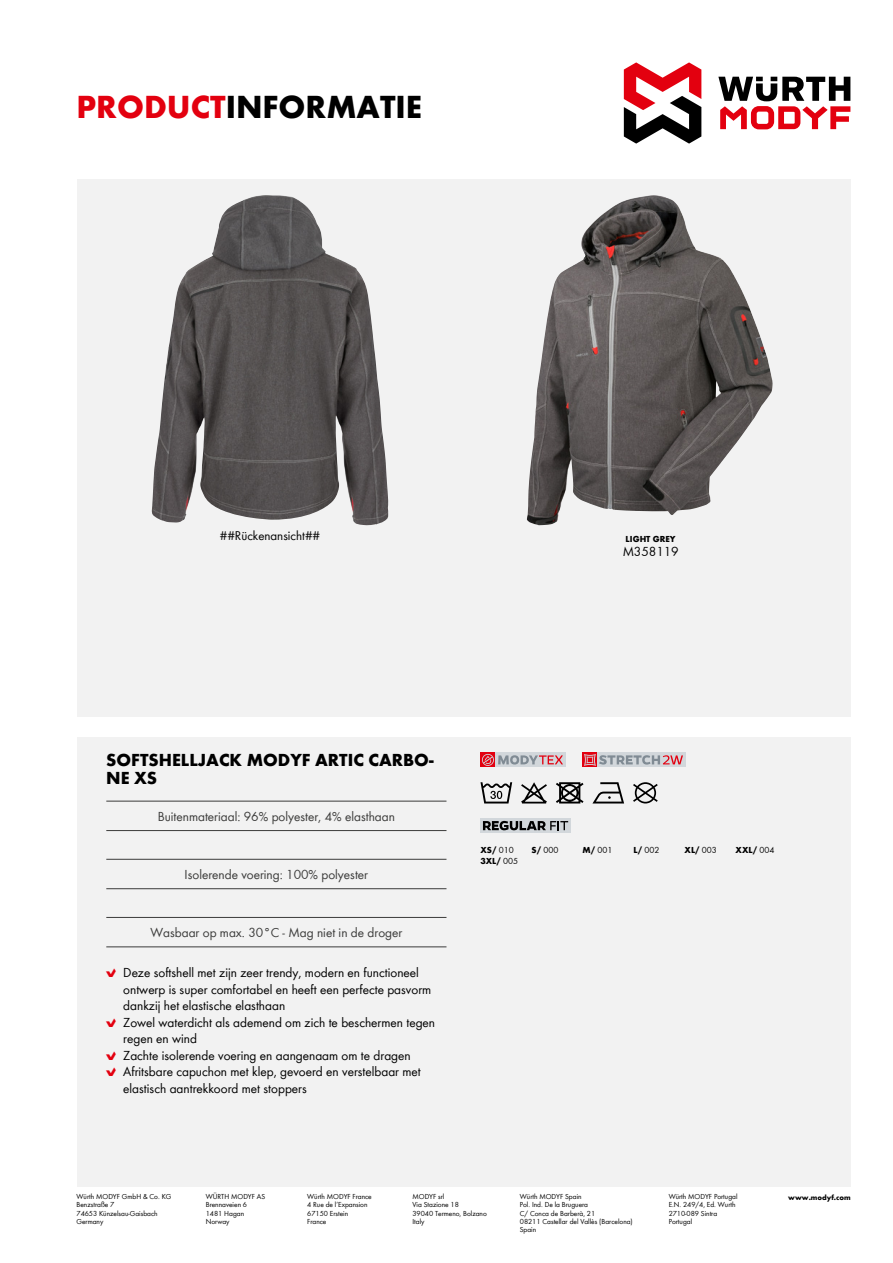
<style>
.page{position:relative;width:893px;height:1263px;background:#fff}
.page>*{position:absolute;margin:0;border:0;box-sizing:border-box;transform-origin:0 0}
.t1{font:700 33px "Wuerth Global";color:#000}
.t2{font:700 18px/18px "Wuerth Global";color:#000}
.t3{font:13.5px "Wuerth Global";color:#000}
.t4{font:13.5px "Wuerth Global";color:#3b3b3a}
.t5{font:13.2px "Wuerth Global";color:#000}
.t6{font:700 9px "Wuerth Global";color:#000}
.t7{font:9px "Wuerth Global";color:#000}
.t8{font:7.5px/8.2px "Wuerth Global";color:#000}
.t9{font:700 7.5px "Wuerth Global";color:#000}
.s1{color:#e3000f}
.s2{font-family:"Wuerth Num";color:#e3000f}
.s3{font-weight:400}
.s4{font-weight:700}
</style>
<div class="page">
<svg style="left:718px;top:77px;width:132px;height:52px"></svg>
<svg style="left:624px;top:62px;width:77px;height:82px"></svg>
<div style="left:77px;top:179px;width:773px;height:1007px;background:#f2f2f2"></div>
<div style="left:64px;top:717px;width:805px;height:19px;background:#fff"></div>
<svg style="left:633px;top:782px;width:25px;height:21px"></svg>
<svg style="left:593px;top:782px;width:31px;height:21px"></svg>
<svg style="left:556px;top:782px;width:27px;height:21px"></svg>
<svg style="left:521px;top:782px;width:26px;height:21px"></svg>
<svg style="left:480px;top:782px;width:32px;height:21px"></svg>
<hr style="left:106px;top:801px;width:340px;height:1px;background:#3b3b3a">
<hr style="left:106px;top:830px;width:340px;height:1px;background:#3b3b3a">
<hr style="left:106px;top:859px;width:340px;height:1px;background:#3b3b3a">
<hr style="left:106px;top:888px;width:340px;height:1px;background:#3b3b3a">
<hr style="left:106px;top:917px;width:340px;height:1px;background:#3b3b3a">
<hr style="left:106px;top:946px;width:340px;height:1px;background:#3b3b3a">
<div style="left:597px;top:752px;width:88px;height:15px;background:#d2d7db"></div>
<div style="left:582px;top:752px;width:15px;height:15px;background:#e3000f"></div>
<svg style="left:584px;top:754px;width:99px;height:12px"></svg>
<div style="left:495px;top:752px;width:70px;height:15px;background:#d2d7db"></div>
<div style="left:480px;top:752px;width:15px;height:15px;background:#e3000f"></div>
<svg style="left:482px;top:753px;width:81px;height:13px"></svg>
<div style="left:480px;top:818px;width:91px;height:15px;background:#d2d7db"></div>
<svg style="left:483px;top:821px;width:85px;height:9px"></svg>
<img style="left:527px;top:195px;width:246px;height:330px">
<img style="left:152px;top:196px;width:200px;height:327px">
<h1 class="t1" style="left:77px;top:87px;width:347px"><span class="s1">PRODUCT</span>INFORMATIE</h1>
<h3 class="t5" style="left:220px;top:527px;width:102px">##Rückenansicht##</h3>
<p class="t6" style="left:626px;top:533px;width:51px">LIGHT GREY</p>
<h3 class="t3" style="left:622px;top:543px;width:58px">M358119</h3>
<h2 class="t2" style="left:106px;top:750px;width:329px">SOFTSHELLJACK MODYF ARTIC CARBO-<br>NE XS</h2>
<h3 class="t4" style="left:158px;top:808px;width:239px">Buitenmateriaal: 96% polyester, 4% elasthaan</h3>
<h3 class="t4" style="left:185px;top:866px;width:185px">Isolerende voering: 100% polyester</h3>
<h3 class="t4" style="left:150px;top:925px;width:253px">Wasbaar op max. 30°C - Mag niet in de droger</h3>
<h3 class="t3" style="left:106px;top:964px;width:314px"><span class="s2">B</span> Deze softshell met zijn zeer trendy, modern en functioneel</h3>
<h3 class="t3" style="left:123px;top:981px;width:309px">ontwerp is super comfortabel en heeft een perfecte pasvorm</h3>
<h3 class="t3" style="left:123px;top:997px;width:163px">dankzij het elastische elasthaan</h3>
<h3 class="t3" style="left:106px;top:1014px;width:330px"><span class="s2">B</span> Zowel waterdicht als ademend om zich te beschermen tegen</h3>
<h3 class="t3" style="left:123px;top:1030px;width:75px">regen en wind</h3>
<h3 class="t3" style="left:106px;top:1047px;width:306px"><span class="s2">B</span> Zachte isolerende voering en aangenaam om te dragen</h3>
<h3 class="t3" style="left:106px;top:1063px;width:316px"><span class="s2">B</span> Afritsbare capuchon met klep, gevoerd en verstelbaar met</h3>
<h3 class="t3" style="left:123px;top:1080px;width:185px">elastisch aantrekkoord met stoppers</h3>
<p class="t6" style="left:480px;top:845px;width:35px">XS/ <span class="s3">010</span></p>
<p class="t7" style="left:531px;top:845px;width:28px"><span class="s4">S/</span> 000</p>
<p class="t7" style="left:583px;top:845px;width:31px"><span class="s4">M/</span> 001</p>
<p class="t7" style="left:634px;top:845px;width:27px"><span class="s4">L/</span> 002</p>
<p class="t6" style="left:685px;top:845px;width:34px">XL/ <span class="s3">003</span></p>
<p class="t6" style="left:736px;top:845px;width:40px">XXL/ <span class="s3">004</span></p>
<p class="t6" style="left:480px;top:856px;width:39px">3XL/ <span class="s3">005</span></p>
<p class="t8" style="left:206px;top:1192px;width:61px">WÜRTH MODYF AS<br>Brennaveien 6<br>1481 Hagan<br>Norway</p>
<p class="t8" style="left:307px;top:1192px;width:66px">Würth MODYF France<br>4 Rue de l’Expansion<br>67150 Erstein<br>France</p>
<p class="t8" style="left:669px;top:1192px;width:70px">Würth MODYF Portugal<br>E.N. 249/4, Ed. Wurth<br>2710-089 Sintra<br>Portugal</p>
<p class="t9" style="left:788px;top:1193px;width:64px">www.modyf.com</p>
<p class="t8" style="left:77px;top:1192px;width:96px">Würth MODYF GmbH &amp; Co. KG<br>Benzstraße 7<br>74653 Künzelsau-Gaisbach<br>Germany</p>
<p class="t8" style="left:412px;top:1192px;width:76px">MODYF srl<br>Via Stazione 18<br>39040 Termeno, Bolzano<br>Italy</p>
<p class="t8" style="left:520px;top:1192px;width:114px">Würth MODYF Spain<br>Pol. Ind. De la Bruguera<br>C/ Conca de Barberà, 21<br>08211 Castellar del Vallès (Barcelona)<br>Spain</p>
</div>
